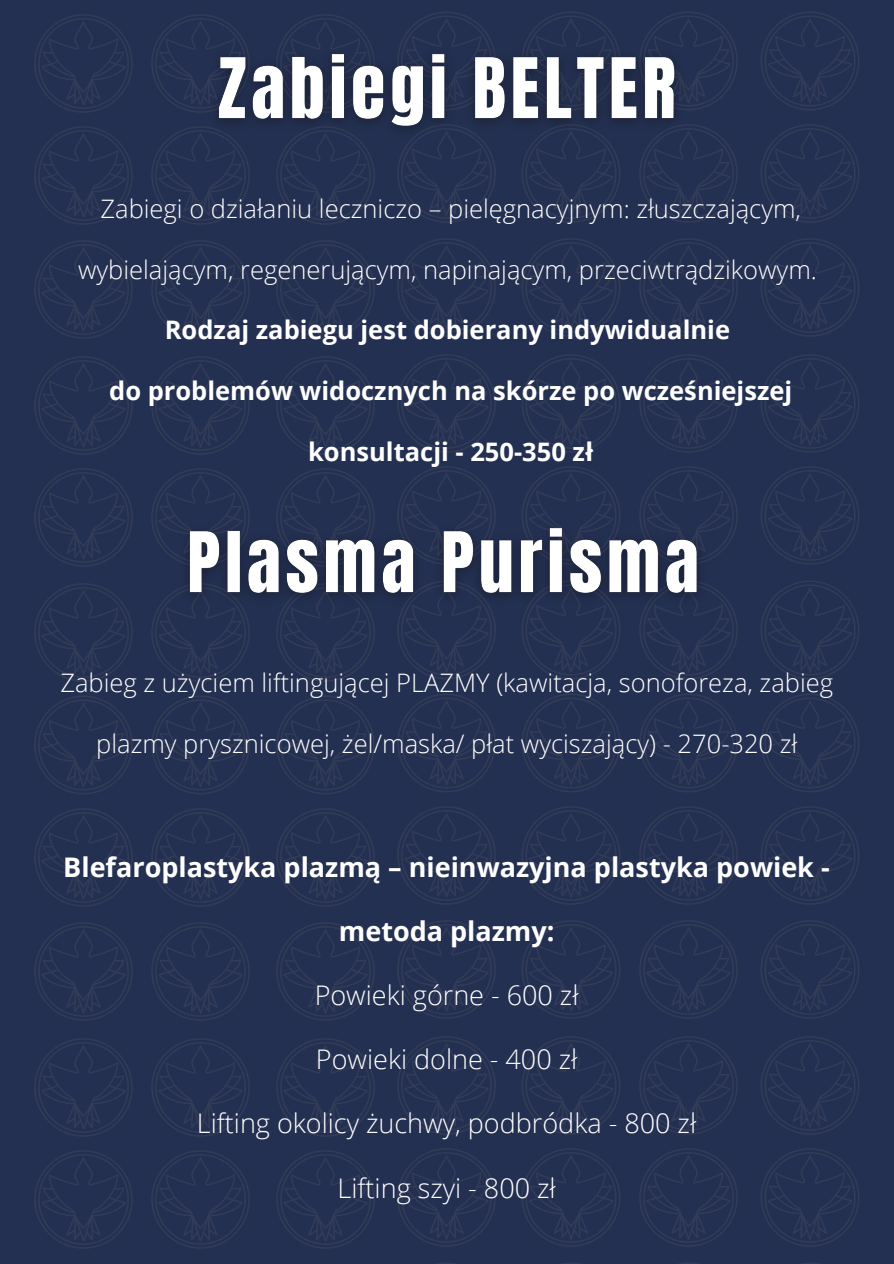
<style>
.page{position:relative;width:894px;height:1264px;background:#fff}
.page>*{position:absolute;margin:0;border:0;box-sizing:border-box;transform-origin:0 0}
.t1{font:300 27px "Open Sans";color:#fff}
.t2{font:700 27px "Open Sans";color:#fff}
.t3{font:300 25.5px "Open Sans";color:#fff}
.t4{font:700 25.5px "Open Sans";color:#fff}
</style>
<div class="page">
<div style="left:0;top:212px;width:51px;height:44px;background:#243051"></div>
<img style="left:51px;top:212px;width:125px;height:44px">
<img style="left:176px;top:212px;width:121px;height:44px">
<img style="left:297px;top:212px;width:124px;height:42px">
<img style="left:421px;top:210px;width:118px;height:44px">
<img style="left:539px;top:210px;width:121px;height:44px">
<img style="left:660px;top:210px;width:233px;height:44px">
<div style="left:0;top:0;width:51px;height:212px;background:#243051"></div>
<img style="left:51px;top:0;width:125px;height:212px">
<img style="left:176px;top:0;width:298px;height:212px">
<img style="left:297px;top:0;width:124px;height:210px">
<img style="left:421px;top:0;width:118px;height:210px">
<img style="left:539px;top:0;width:121px;height:210px">
<img style="left:660px;top:0;width:233px;height:210px">
<div style="left:0;top:554px;width:51px;height:42px;background:#243051"></div>
<img style="left:51px;top:554px;width:121px;height:42px">
<div style="left:714px;top:552px;width:179px;height:42px;background:#243051"></div>
<div style="left:0;top:256px;width:51px;height:298px;background:#243051"></div>
<img style="left:51px;top:256px;width:125px;height:298px">
<img style="left:176px;top:256px;width:121px;height:255px">
<img style="left:297px;top:254px;width:124px;height:257px">
<img style="left:421px;top:254px;width:118px;height:257px">
<img style="left:539px;top:254px;width:121px;height:257px">
<img style="left:660px;top:254px;width:233px;height:298px">
<div style="left:0;top:894px;width:51px;height:44px;background:#243051"></div>
<img style="left:51px;top:894px;width:125px;height:44px">
<img style="left:176px;top:894px;width:121px;height:44px">
<img style="left:297px;top:894px;width:124px;height:42px">
<img style="left:421px;top:892px;width:118px;height:44px">
<img style="left:539px;top:892px;width:121px;height:44px">
<img style="left:660px;top:892px;width:233px;height:44px">
<div style="left:0;top:596px;width:51px;height:298px;background:#243051"></div>
<img style="left:51px;top:596px;width:125px;height:298px">
<img style="left:176px;top:615px;width:298px;height:279px">
<img style="left:297px;top:615px;width:124px;height:277px">
<img style="left:421px;top:615px;width:118px;height:277px">
<img style="left:539px;top:615px;width:121px;height:277px">
<img style="left:660px;top:594px;width:233px;height:298px">
<img style="left:0;top:1236px;width:51px;height:27px">
<div style="left:51px;top:1236px;width:125px;height:27px;background:#243051"></div>
<div style="left:176px;top:1236px;width:121px;height:27px;background:#243051"></div>
<div style="left:297px;top:1236px;width:124px;height:27px;background:#243051"></div>
<div style="left:421px;top:1234px;width:118px;height:29px;background:#243051"></div>
<div style="left:539px;top:1234px;width:121px;height:29px;background:#243051"></div>
<div style="left:660px;top:1234px;width:233px;height:29px;background:#243051"></div>
<div style="left:0;top:938px;width:51px;height:298px;background:#243051"></div>
<img style="left:51px;top:938px;width:125px;height:298px">
<img style="left:176px;top:938px;width:298px;height:298px">
<img style="left:297px;top:936px;width:124px;height:298px">
<img style="left:421px;top:936px;width:118px;height:298px">
<img style="left:539px;top:936px;width:121px;height:298px">
<img style="left:660px;top:936px;width:233px;height:298px">
<img style="left:201px;top:37px;width:491px;height:109px">
<img style="left:172px;top:511px;width:542px;height:104px">
<p class="t3" style="left:100px;top:191px;width:702px">Zabiegi o działaniu leczniczo – pielęgnacyjnym: złuszczającym,</p>
<p class="t3" style="left:78px;top:251px;width:740px">wybielającym, regenerującym, napinającym, przeciwtrądzikowym.</p>
<p class="t4" style="left:165px;top:312px;width:566px">Rodzaj zabiegu jest dobierany indywidualnie</p>
<p class="t4" style="left:109px;top:373px;width:684px">do problemów widocznych na skórze po wcześniejszej</p>
<p class="t4" style="left:308px;top:434px;width:287px">konsultacji - 250-350 zł</p>
<p class="t3" style="left:60px;top:665px;width:774px">Zabieg z użyciem liftingującej PLAZMY (kawitacja, sonoforeza, zabieg</p>
<p class="t3" style="left:96px;top:725px;width:702px">plazmy prysznicowej, żel/maska/ płat wyciszający) - 270-320 zł</p>
<p class="t2" style="left:63px;top:848px;width:767px">Blefaroplastyka plazmą – nieinwazyjna plastyka powiek -</p>
<p class="t2" style="left:339px;top:912px;width:217px">metoda plazmy:</p>
<p class="t1" style="left:314px;top:976px;width:265px">Powieki górne - 600 zł</p>
<p class="t1" style="left:316px;top:1040px;width:263px">Powieki dolne - 400 zł</p>
<p class="t1" style="left:197px;top:1104px;width:500px">Lifting okolicy żuchwy, podbródka - 800 zł</p>
<p class="t1" style="left:337px;top:1168px;width:219px">Lifting szyi - 800 zł</p>
</div>
